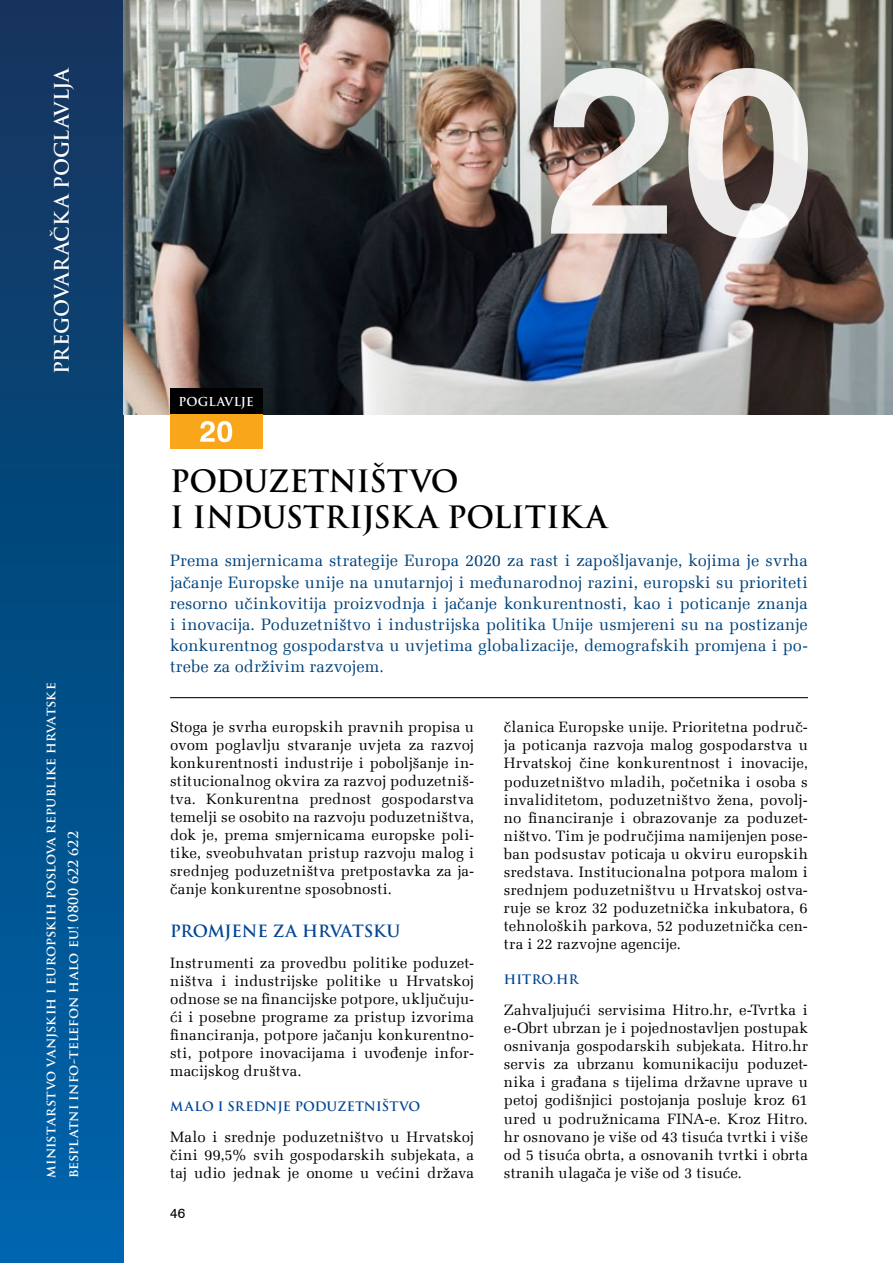
<style>
.page{position:relative;width:893px;height:1263px;background:#fff}
.page>*{position:absolute;margin:0;border:0;box-sizing:border-box;transform-origin:0 0}
.t1{font:700 30px "Trajan Pro";color:#000}
.t2{font:700 19.5px "Trajan Pro";letter-spacing:-.01em;color:#fff}
.t3{font:16.5px/21px "Melior LT";letter-spacing:.01em;color:#00427a;text-align:justify}
.t4{font:700 16.5px "Trajan Pro";letter-spacing:-.005em;color:#034694}
.t5{font:15px/18.1px "Melior LT";letter-spacing:.01em;color:#000;text-align:justify}
.t6{font:700 13.5px/22.5px "Trajan Pro";color:#fff}
.t7{font:13.5px "Swiss 721 BT";color:#000}
.t8{font:700 12.75px "Trajan Pro";letter-spacing:.01em;color:#034694}
.t9{font:700 12px "Trajan Pro";color:#fff}
</style>
<div class="page">
<hr style="left:170px;top:697px;width:638px;height:1px;background:#000">
<div style="left:0;top:0;width:123px;height:1263px;background:linear-gradient(to bottom,#11335b,#0065ac)"></div>
<img style="left:123px;top:0;width:770px;height:415px">
<div style="left:170px;top:389px;width:92px;height:26px;background:#000"></div>
<div style="left:170px;top:415px;width:92px;height:34px;background:#faa61a"></div>
<svg style="left:200px;top:421px;width:32px;height:21px"></svg>
<svg style="left:551px;top:68px;width:257px;height:170px"></svg>
<h2 class="t2" style="left:50px;top:374px;width:310px;rotate:-90deg">PREGOVARAČKA POGLAVLJA</h2>
<p class="t6" style="left:39px;top:1178px;width:497px;rotate:-90deg">MINISTARSTVO VANJSKIH I EUROPSKIH POSLOVA REPUBLIKE HRVATSKE<br>BESPLATNI INFO-TELEFON HALO EU! 0800 622 622</p>
<p class="t9" style="left:179px;top:394px;width:19px">POGLA</p>
<p class="t9" style="left:224px;top:394px;width:17px">VLJE</p>
<h1 class="t1" style="left:170px;top:463px;width:23px">PODUZETNI</h1>
<h1 class="t1" style="left:369px;top:463px;width:42px">ŠTVO</h1>
<h1 class="t1" style="left:170px;top:499px;width:44px">I INDUSTRIJSKA</h1>
<h1 class="t1" style="left:447px;top:499px;width:21px">POLITIKA</h1>
<p class="t3" style="left:170px;top:550px;width:639px">Prema smjernicama strategije Europa 2020 za rast i zapošljavanje, kojima je svrha jačanje Europske unije na unutarnjoj i međunarodnoj razini, europski su prioriteti resorno učinkovitija proizvodnja i jačanje konkurentnosti, kao i poticanje znanja i inovacija. Poduzetništvo i industrijska politika Unije usmjereni su na postizanje konkurentnog gospodarstva u uvjetima globalizacije, demografskih promjena i po&shy;trebe za održivim razvojem.</p>
<p class="t5" style="left:170px;top:718px;width:306px">Stoga je svrha europskih pravnih propisa u ovom poglavlju stvaranje uvjeta za razvoj konkurentnosti industrije i poboljšanje in&shy;stitucionalnog okvira za razvoj poduzetniš&shy;tva. Konkurentna prednost gospodarstva temelji se osobito na razvoju poduzetništva, dok je, prema smjernicama europske poli&shy;tike, sveobuhvatan pristup razvoju malog i srednjeg poduzetništva pretpostavka za ja&shy;čanje konkurentne sposobnosti.</p>
<p class="t4" style="left:170px;top:920px;width:232px">PROMJENE ZA HRVATSKU</p>
<p class="t5" style="left:170px;top:954px;width:306px">Instrumenti za provedbu politike poduzet&shy;ništva i industrijske politike u Hrvatskoj odnose se na financijske potpore, uključuju&shy;ći i posebne programe za pristup izvorima financiranja, potpore jačanju konkurentno&shy;sti, potpore inovacijama i uvođenje infor&shy;macijskog društva.</p>
<p class="t8" style="left:170px;top:1098px;width:252px">MALO I SREDNJE PODUZETNIŠTVO</p>
<p class="t5" style="left:170px;top:1127px;width:306px">Malo i srednje poduzetništvo u Hrvatskoj čini 99,5% svih gospodarskih subjekata, a taj udio jednak je onome u većini država</p>
<p class="t7" style="left:170px;top:1205px;width:17px">46</p>
<p class="t5" style="left:504px;top:718px;width:306px">članica Europske unije. Prioritetna područ&shy;ja poticanja razvoja malog gospodarstva u Hrvatskoj čine konkurentnost i inovacije, poduzetništvo mladih, početnika i osoba s invaliditetom, poduzetništvo žena, povolj&shy;no financiranje i obrazovanje za poduzet&shy;ništvo. Tim je područjima namijenjen pose&shy;ban podsustav poticaja u okviru europskih sredstava. Institucionalna potpora malom i srednjem poduzetništvu u Hrvatskoj ostva&shy;ruje se kroz 32 poduzetnička inkubatora, 6 tehnoloških parkova, 52 poduzetnička cen&shy;tra i 22 razvojne agencije.</p>
<p class="t8" style="left:504px;top:971px;width:76px">HITRO.HR</p>
<p class="t5" style="left:504px;top:1001px;width:306px">Zahvaljujući servisima Hitro.hr, e‑Tvrtka i e-Obrt ubrzan je i pojednostavljen postupak osnivanja gospodarskih subjekata. Hitro.hr servis za ubrzanu komunikaciju poduzet&shy;nika i građana s tijelima državne uprave u petoj godišnjici postojanja posluje kroz 61 ured u podružnicama FINA-e. Kroz Hitro. hr osnovano je više od 43 tisuća tvrtki i više od 5 tisuća obrta, a osnovanih tvrtki i obrta stranih ulagača je više od 3 tisuće.</p>
</div>
